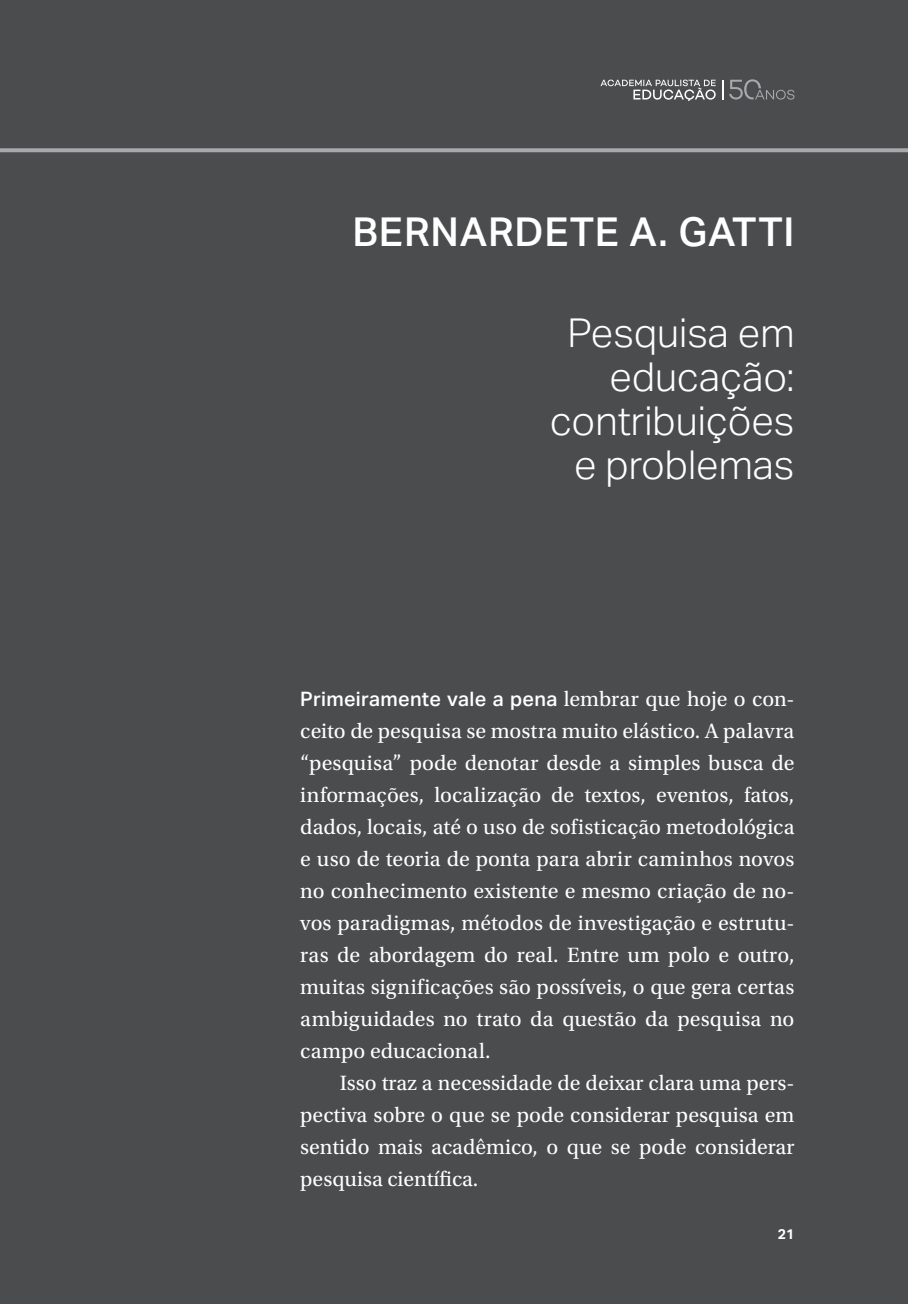
<style>
.page{position:relative;width:908px;height:1304px;background:#fff}
.page>*{position:absolute;margin:0;border:0;box-sizing:border-box;transform-origin:0 0}
.t1{font:300 40px/44px "Aktiv Grotesk";color:#fff;text-align:right}
.t2{font:500 40px "Aktiv Grotesk";letter-spacing:.02em;color:#fff}
.t3{font:21.8px/32px "Utopia Std";color:#fff;text-align:justify}
.t4{font:500 20px "Aktiv Grotesk";letter-spacing:.015em;color:#fff}
.t5{font:700 14px "Aktiv Grotesk";color:#fff}
.s1{font-family:"Utopia Std";font-weight:400;font-size:21.8px}
</style>
<div class="page">
<div style="left:0;top:0;width:907px;height:1304px;background:#4b4c4d"></div>
<svg style="left:729px;top:79px;width:65px;height:21px"></svg>
<svg style="left:600px;top:80px;width:115px;height:21px"></svg>
<hr style="left:721px;top:80px;width:2px;height:20px;background:#fff">
<svg style="left:0;top:148px;width:907px;height:4px;background:#a1a2a6"></svg>
<h1 class="t2" style="left:352px;top:207px;width:443px">BERNARDETE A. GATTI</h1>
<h1 class="t1" style="left:549px;top:310px;width:246px">Pesquisa em educação: contribuições e problemas</h1>
<p class="t4" style="left:300px;top:687px;width:495px">Primeiramente vale a pena <span class="s1">lembrar que hoje o con‑</span></p>
<p class="t3" style="left:300px;top:716px;width:495px">ceito de pesquisa se mostra muito elástico. A palavra “pesquisa” pode denotar desde a simples busca de informações, localização de textos, eventos, fatos, dados, locais, até o uso de sofisticação metodológica e uso de teoria de ponta para abrir caminhos novos no conhecimento existente e mesmo criação de no‑ vos paradigmas, métodos de investigação e estrutu‑ ras de abordagem do real. Entre um polo e outro, muitas significações são possíveis, o que gera certas ambiguidades no trato da questão da pesquisa no campo educacional.</p>
<p class="t3" style="left:300px;top:1068px;width:495px;text-indent:40px">Isso traz a necessidade de deixar clara uma pers‑ pectiva sobre o que se pode considerar pesquisa em sentido mais acadêmico, o que se pode considerar pesquisa científica.</p>
<p class="t5" style="left:777px;top:1225px;width:18px">21</p>
</div>
